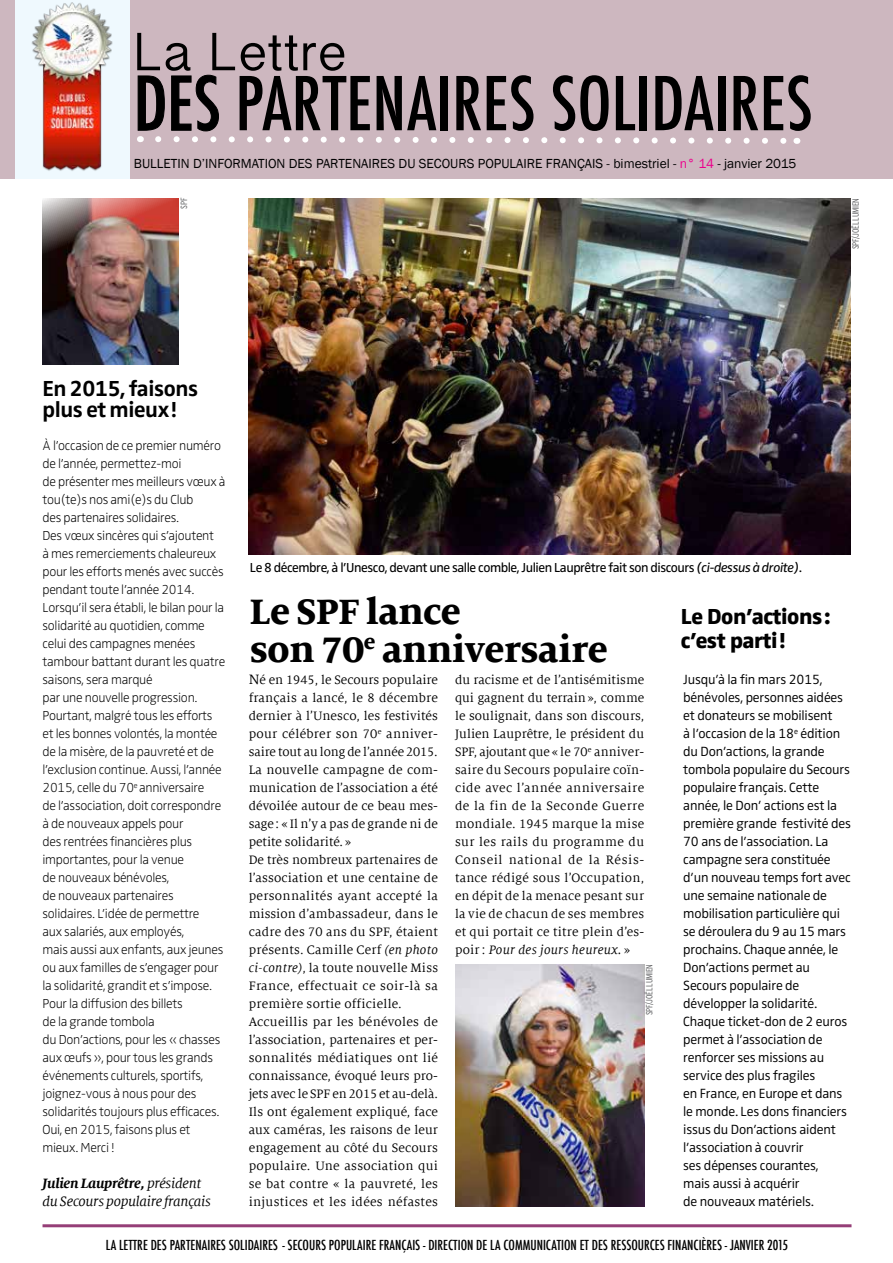
<style>
.page{position:relative;width:893px;height:1263px;background:#fff}
.page>*{position:absolute;margin:0;border:0;box-sizing:border-box;transform-origin:0 0}
.t1{font:500 condensed 72px "Futura";color:#000}
.t2{font:54px "Malayalam Sangam MN";color:#000}
.t3{font:800 39px/37.5px "Milo Serif Offc";letter-spacing:-.01em;color:#000}
.t4{font:700 22.5px/21px "Zwo OT";letter-spacing:-.02em;color:#000}
.t5{font:800 22.5px/24px "Zwo OT";letter-spacing:-.02em;color:#000}
.t6{font:italic 15px/18px "Milo Serif Offc";letter-spacing:-.015em;color:#000}
.t7{font:300 13.8px/18px "Zwo OT";letter-spacing:-.01em;color:#000}
.t8{font:13.5px/18px "Milo Serif Offc";letter-spacing:.015em;color:#000}
.t9{font:300 expanded 13.5px/18px "Zwo OT";letter-spacing:-.02em;color:#000}
.t10{font:500 condensed 13.5px "Futura";color:#000}
.t11{font:13.5px "Zwo OT";letter-spacing:-.035em;color:#000}
.t12{font:13.5px "Franklin Gothic";color:#000}
.t13{font:300 condensed 9px "Interstate";letter-spacing:-.02em;color:#58595b}
.s1{color:#ec008c}
.s2{font-weight:700}
.s3{font-style:italic}
.s4{font-size:15px}
</style>
<div class="page">
<div style="left:0;top:0;width:893px;height:179px;background:#cdb7bf"></div>
<div style="left:15px;top:0;width:115px;height:179px;background:#eff9fe"></div>
<img style="left:31px;top:2px;width:82px;height:169px">
<svg style="left:137px;top:74px;width:660px;height:70px"></svg>
<hr style="left:43px;top:1224px;width:808px;height:3px;background:#953e77">
<img style="left:43px;top:198px;width:136px;height:166px">
<img style="left:455px;top:964px;width:189px;height:242px">
<img style="left:249px;top:198px;width:601px;height:356px">
<h2 class="t2" style="left:134px;top:24px;width:214px">La Lettre</h2>
<h1 class="t1" style="left:134px;top:58px;width:680px">DES PARTENAIRES SOLIDAIRES</h1>
<p class="t12" style="left:134px;top:155px;width:664px">BULLETIN D’INFORMATION DES PARTENAIRES DU SECOURS POPULAIRE FRANÇAIS - bimestriel - <span class="s1">n° 14</span> - janvier 2015</p>
<p class="t13" style="left:179px;top:209px;width:13px;rotate:-90deg">SPF</p>
<p class="t13" style="left:850px;top:249px;width:53px;rotate:-90deg">SPF/Joël Lumien</p>
<h3 class="t4" style="left:43px;top:378px;width:157px">En 2015, faisons plus et mieux!</h3>
<p class="t9" style="left:43px;top:437px;width:185px">À l’occasion de ce premier numéro de l’année, permettez-moi<br>de présenter mes meilleurs vœux à tou(te)s nos ami(e)s du Club<br>des partenaires solidaires.<br>Des vœux sincères qui s’ajoutent<br>à mes remerciements chaleureux pour les efforts menés avec succès pendant toute l’année 2014.<br>Lorsqu’il sera établi, le bilan pour la solidarité au quotidien, comme celui des campagnes menées tambour battant durant les quatre saisons, sera marqué<br>par une nouvelle progression.<br>Pourtant, malgré tous les efforts et les bonnes volontés, la montée de la misère, de la pauvreté et de l’exclusion continue. Aussi, l’année<br>2015, celle du 70<sup>e</sup> anniversaire<br>de l’association, doit correspondre à de nouveaux appels pour<br>des rentrées financières plus importantes, pour la venue<br>de nouveaux bénévoles,<br>de nouveaux partenaires solidaires. L’idée de permettre<br>aux salariés, aux employés,<br>mais aussi aux enfants, aux jeunes ou aux familles de s’engager pour la solidarité, grandit et s’impose.<br>Pour la diffusion des billets<br>de la grande tombola<br>du Don’actions, pour les « chasses aux œufs », pour tous les grands événements culturels, sportifs, joignez-vous à nous pour des solidarités toujours plus efficaces.<br>Oui, en 2015, faisons plus et mieux. Merci !</p>
<p class="t6" style="left:43px;top:1175px;width:170px"><span class="s2">Julien Lauprêtre,</span> président du Secours populaire français</p>
<p class="t10" style="left:106px;top:1236px;width:19px">LA LETTRE</p>
<p class="t10" style="left:151px;top:1236px;width:26px">DES PARTENAIRES</p>
<p class="t10" style="left:229px;top:1236px;width:6px">SOLIDAIRES</p>
<p class="t10" style="left:282px;top:1236px;width:76px">- SECOURS POPULAIRE</p>
<p class="t10" style="left:379px;top:1236px;width:81px">FRANÇAIS - DIRECTION</p>
<p class="t10" style="left:476px;top:1236px;width:82px">DE LA COMMUNICATION</p>
<p class="t10" style="left:580px;top:1236px;width:38px">ETDES RESSO</p>
<p class="t10" style="left:638px;top:1236px;width:152px">URCES FINANCIÈRES - JANVIER 2015</p>
<p class="t11" style="left:250px;top:559px;width:554px">Le 8 décembre, à l’Unesco, devant une salle comble, Julien Lauprêtre fait son discours <span class="s3">(ci-dessus à droite)</span>.</p>
<h3 class="t3" style="left:250px;top:594px;width:359px">Le SPF lance<br>son 70<sup>e</sup> anniversaire</h3>
<p class="t8" style="left:249px;top:671px;width:191px"><span class="s4">N</span>é en 1945, le Secours populaire français a lancé, le 8 décembre dernier à l’Unesco, les festivités pour célébrer son 70<sup>e</sup> anniver&shy;saire tout au long de l’année 2015.<br>La nouvelle campagne de com&shy;munication de l’association a été dévoilée autour de ce beau mes&shy;sage : « Il n’y a pas de grande ni de petite solidarité. »<br>De très nombreux partenaires de l’association et une centaine de personnalités ayant accepté la mission d’ambassadeur, dans le cadre des 70 ans du SPF, étaient présents. Camille Cerf <span class="s3">(en photo ci-contre)</span>, la toute nouvelle Miss<br>France, effectuait ce soir-là sa première sortie officielle.<br>Accueillis par les bénévoles de l’association, partenaires et per&shy;sonnalités médiatiques ont lié connaissance, évoqué leurs pro&shy;jets avec le SPF en 2015 et au-delà.<br>Ils ont également expliqué, face aux caméras, les raisons de leur engagement au côté du Secours populaire. Une association qui se bat contre « la pauvreté, les injustices et les idées néfastes</p>
<p class="t8" style="left:455px;top:671px;width:191px;text-align:justify">du racisme et de l’antisémitisme qui gagnent du terrain», comme le soulignait, dans son discours, Julien Lauprêtre, le président du SPF, ajoutant que « le 70<sup>e</sup> anniver&shy;saire du Secours populaire coïn&shy;cide avec l’année anniversaire de la fin de la Seconde Guerre mondiale. 1945 marque la mise sur les rails du programme du Conseil national de la Résis&shy;tance rédigé sous l’Occupation, en dépit de la menace pesant sur la vie de chacun de ses membres et qui portait ce titre plein d’es&shy;poir: <span class="s3">Pour des jours heureux.</span> »</p>
<p class="t7" style="left:683px;top:671px;width:169px">Jusqu’à la fin mars 2015, bénévoles, personnes aidées et donateurs se mobilisent<br>à l’occasion de la 18<sup>e</sup> édition du Don’actions, la grande tombola populaire du Secours populaire français. Cette année, le Don’ actions est la première grande festivité des<br>70 ans de l’association. La campagne sera constituée d’un nouveau temps fort avec une semaine nationale de mobilisation particulière qui se déroulera du 9 au 15 mars prochains. Chaque année, le<br>Don’actions permet au<br>Secours populaire de développer la solidarité.<br>Chaque ticket-don de 2 euros permet à l’association de renforcer ses missions au service des plus fragiles<br>en France, en Europe et dans le monde. Les dons financiers issus du Don’actions aident l’association à couvrir<br>ses dépenses courantes,<br>mais aussi à acquérir<br>de nouveaux matériels.</p>
<h3 class="t5" style="left:681px;top:605px;width:151px">Le Don’actions: c’est parti!</h3>
<p class="t13" style="left:644px;top:1015px;width:53px;rotate:-90deg">SPF/Joël Lumien</p>
</div>
